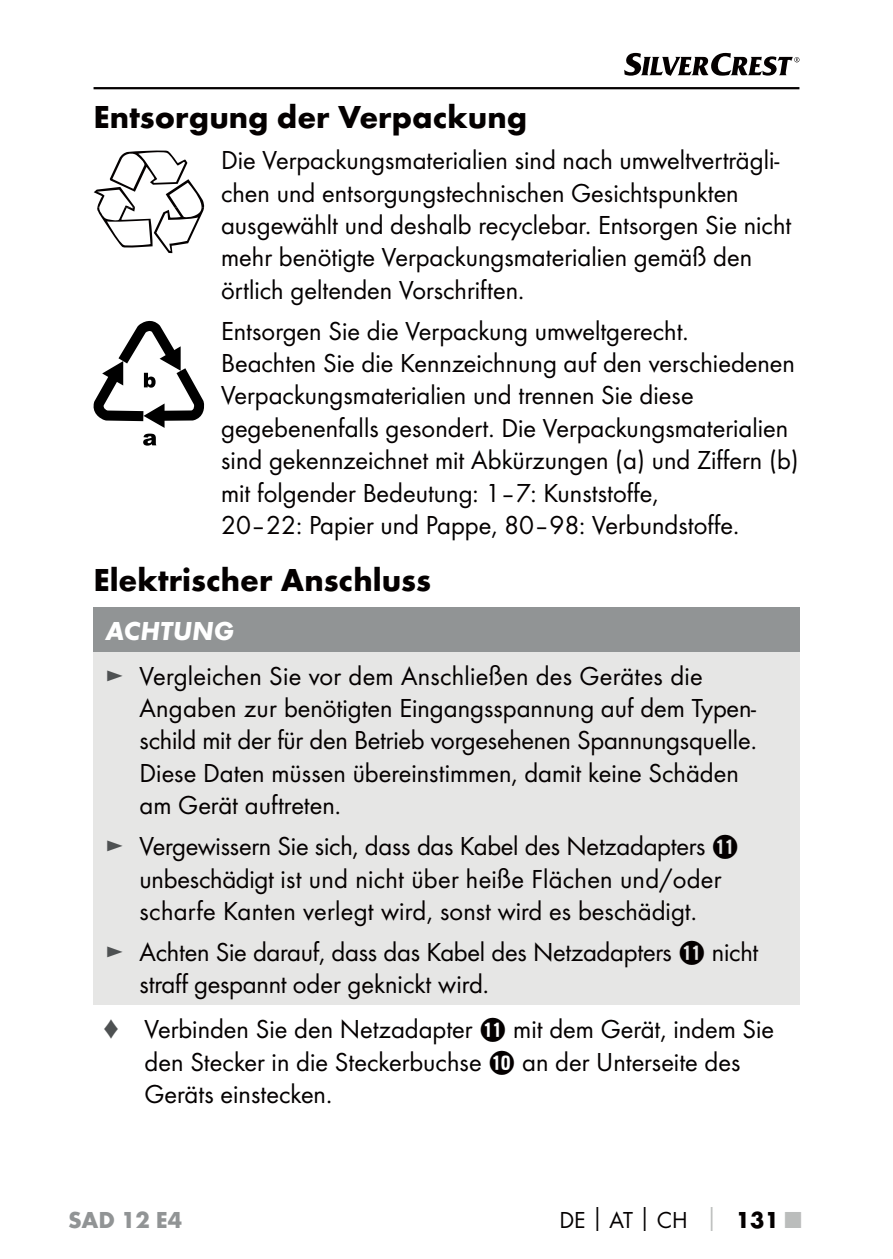
<style>
.page{position:relative;width:893px;height:1259px;background:#fff}
.page>*{position:absolute;margin:0;border:0;box-sizing:border-box;transform-origin:0 0}
.t1{font:700 33px "Futura";color:#040000}
.t2{font:27px/32.4px "Futura Boo";color:#040000}
.t3{font:italic 700 27px "Futura";color:#fff}
.t4{font:24px "Futura Boo";color:#040000}
.t5{font:700 24px "Futura";color:#919495}
.s1{color:#4e5152}
.s2{font-family:"Hako PI Nummern"}
.s3{font-family:"Futura";font-weight:700}
.s4{font-family:"Futura";font-weight:700;color:#bbbdbc}
</style>
<div class="page">
<hr style="left:94px;top:87px;width:705px;height:2px;background:#040000">
<svg style="left:624px;top:53px;width:175px;height:23px"></svg>
<svg style="left:94px;top:150px;width:110px;height:103px"></svg>
<svg style="left:94px;top:321px;width:110px;height:124px"></svg>
<div style="left:94px;top:607px;width:706px;height:45px;background:#919495"></div>
<div style="left:94px;top:652px;width:706px;height:353px;background:#e6e6e5"></div>
<p class="t1" style="left:94px;top:104px;width:435px">Entsorgung der Verpackung</p>
<p class="t2" style="left:221px;top:145px;width:572px">Die Verpackungsmaterialien sind nach umweltverträgli&shy;chen und entsorgungstechnischen Gesichtspunkten ausgewählt und deshalb recyclebar. Entsorgen Sie nicht mehr benötigte Verpackungsmaterialien gemäß den örtlich geltenden Vorschriften.</p>
<p class="t2" style="left:221px;top:316px;width:579px">Entsorgen Sie die Verpackung umweltgerecht.<br>Beachten Sie die Kennzeichnung auf den verschiedenen Verpackungsmaterialien und trennen Sie diese gegebenenfalls gesondert. Die Verpackungsmaterialien sind gekennzeichnet mit Abkürzungen (a) und Ziffern (b) mit folgender Bedeutung: 1–7: Kunststoffe,<br>20–22: Papier und Pappe, 80–98: Verbundstoffe.</p>
<p class="t1" style="left:94px;top:567px;width:339px">Elektrischer Anschluss</p>
<p class="t3" style="left:106px;top:622px;width:130px">ACHTUNG</p>
<p class="t2" style="left:140px;top:661px;width:619px;text-indent:-34px"><span class="s1">►</span> Vergleichen Sie vor dem Anschließen des Gerätes die Angaben zur benötigten Eingangsspannung auf dem Typen&shy;schild mit der für den Betrieb vorgesehenen Spannungsquelle.<br>Diese Daten müssen übereinstimmen, damit keine Schäden am Gerät auftreten.</p>
<p class="t2" style="left:140px;top:831px;width:601px;text-indent:-34px"><span class="s1">►</span> Vergewissern Sie sich, dass das Kabel des Netzadapters <span class="s2">q </span>unbeschädigt ist und nicht über heiße Flächen und/oder scharfe Kanten verlegt wird, sonst wird es beschädigt.</p>
<p class="t2" style="left:140px;top:937px;width:620px;text-indent:-34px"><span class="s1">►</span> Achten Sie darauf, dass das Kabel des Netzadapters <span class="s2">q</span> nicht straff gespannt oder geknickt wird.</p>
<p class="t2" style="left:145px;top:1014px;width:631px;text-indent:-43px"><span class="s1">♦</span> Verbinden Sie den Netzadapter <span class="s2">q</span> mit dem Gerät, indem Sie den Stecker in die Steckerbuchse <span class="s2">0</span> an der Unterseite des<br>Geräts einstecken.</p>
<p class="t5" style="left:68px;top:1211px;width:116px">SAD 12 E4</p>
<p class="t4" style="left:559px;top:1209px;width:243px">DE<span class="s3">│</span>AT<span class="s3">│</span>CH <span class="s4">│</span> <span class="s3">131</span> <span class="s4">■</span></p>
</div>
